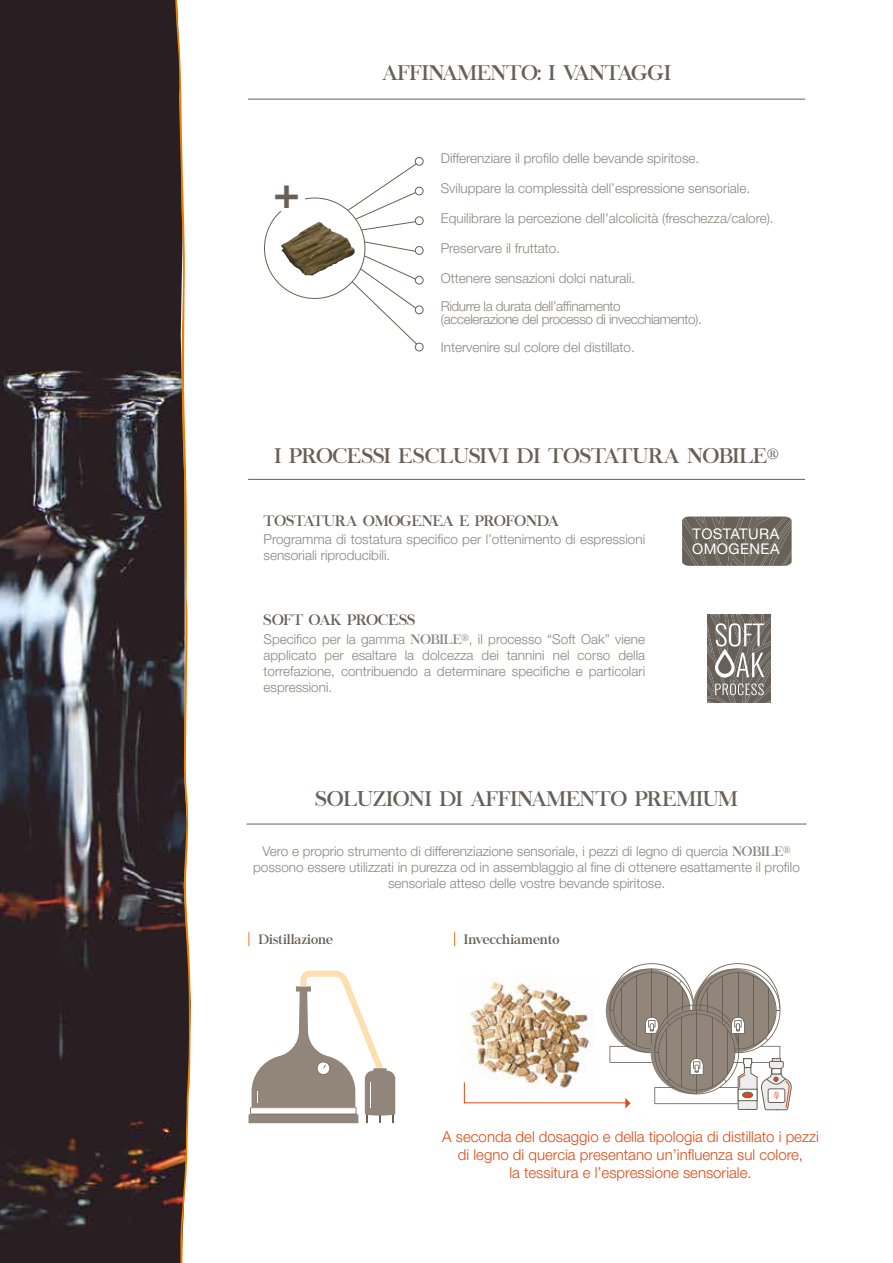
<style>
.page{position:relative;width:893px;height:1263px;background:#fff}
.page>*{position:absolute;margin:0;border:0;box-sizing:border-box;transform-origin:0 0}
.t1{font:500 45px "Helvetica Neue LT Pro";color:#686058}
.t2{font:21px "Chapaza";color:#686058}
.t3{font:300 15px/18px "Helvetica Neue LT Pro";color:#e14912;text-align:center}
.t4{font:15px "Chapaza";color:#686058}
.t5{font:14.7px/14.7px "Helvetica Neue LT Pro";letter-spacing:.03em;color:#fff}
.t6{font:300 13.5px/16.2px "Helvetica Neue LT Pro";color:#8b857e}
.t7{font:300 13.5px/27.6px "Helvetica Neue LT Pro";letter-spacing:-.025em;color:#8b857e}
.t8{font:13.5px "Chapaza";color:#686058}
.s1{font-family:"Chapaza";font-weight:400}
</style>
<div class="page">
<hr style="left:247px;top:824px;width:559px;height:1px;background:#686058">
<svg style="left:249px;top:932px;width:1px;height:14px"></svg>
<svg style="left:454px;top:932px;width:1px;height:14px"></svg>
<hr style="left:248px;top:99px;width:557px;height:1px;background:#686058">
<hr style="left:248px;top:479px;width:557px;height:1px;background:#686058">
<svg style="left:682px;top:516px;width:110px;height:50px;background:#726b62"></svg>
<svg style="left:707px;top:614px;width:64px;height:89px;background:#86817b"></svg>
<div style="left:415px;top:157px;width:8px;height:9px;border:1px solid #686058;border-radius:50%"></div>
<div style="left:415px;top:187px;width:8px;height:8px;border:1px solid #686058;border-radius:50%"></div>
<div style="left:415px;top:216px;width:8px;height:9px;border:1px solid #686058;border-radius:50%"></div>
<div style="left:415px;top:246px;width:8px;height:9px;border:1px solid #686058;border-radius:50%"></div>
<div style="left:415px;top:306px;width:8px;height:8px;border:1px solid #686058;border-radius:50%"></div>
<div style="left:415px;top:343px;width:8px;height:8px;border:1px solid #686058;border-radius:50%"></div>
<svg style="left:314px;top:161px;width:107px;height:187px"></svg>
<div style="left:415px;top:276px;width:8px;height:8px;background:#fff;border-radius:50%"></div>
<div style="left:415px;top:276px;width:8px;height:8px;border:1px solid #686058;border-radius:50%"></div>
<div style="left:264px;top:198px;width:101px;height:100px;background:#fff;border-radius:50%"></div>
<img style="left:281px;top:222px;width:74px;height:53px">
<svg style="left:464px;top:963px;width:328px;height:148px"></svg>
<svg style="left:249px;top:971px;width:146px;height:152px"></svg>
<img style="left:0;top:0;width:175px;height:1263px">
<svg style="left:175px;top:0;width:16px;height:1263px"></svg>
<h2 class="t2" style="left:382px;top:60px;width:290px">AFFINAMENTO: I VANTAGGI</h2>
<h1 class="t1" style="left:273px;top:165px;width:28px">+</h1>
<p class="t6" style="left:441px;top:150px;width:260px">Differenziare il profilo delle bevande spiritose.</p>
<p class="t6" style="left:441px;top:180px;width:311px">Sviluppare la complessità dell’espressione sensoriale.</p>
<p class="t6" style="left:441px;top:210px;width:334px">Equilibrare la percezione dell’alcolicità (freschezza/calore).</p>
<p class="t6" style="left:441px;top:240px;width:121px">Preservare il fruttato.</p>
<p class="t6" style="left:441px;top:263px;width:196px;line-height:28.2px">Ottenere sensazioni dolci naturali.<br>Ridurre la durata dell’affinamento</p>
<p class="t7" style="left:441px;top:306px;width:263px">(accelerazione del processo di invecchiamento).<br>Intervenire sul colore del distillato.</p>
<h2 class="t2" style="left:275px;top:444px;width:505px">I PROCESSI ESCLUSIVI DI TOSTATURA NOBILE®</h2>
<p class="t4" style="left:263px;top:512px;width:297px">TOSTATURA OMOGENEA E PROFONDA</p>
<p class="t6" style="left:263px;top:530px;width:383px">Programma di tostatura specifico per l’ottenimento di espressioni sensoriali riproducibili.</p>
<p class="t4" style="left:263px;top:611px;width:153px">SOFT OAK PROCESS</p>
<p class="t6" style="left:263px;top:631px;width:383px;text-align:justify">Specifico per la gamma <span class="s1">NOBILE</span><sup>®</sup>, il processo “Soft Oak” viene applicato per esaltare la dolcezza dei tannini nel corso della torrefazione, contribuendo a determinare specifiche e particolari espressioni.</p>
<p class="t5" style="left:692px;top:526px;width:89px">TOSTATURA<br>OMOGENEA</p>
<h2 class="t2" style="left:315px;top:786px;width:424px">SOLUZIONI DI AFFINAMENTO PREMIUM</h2>
<p class="t6" style="left:253px;top:843px;width:548px;text-align:center">Vero e proprio strumento di differenziazione sensoriale, i pezzi di legno di quercia <span class="s1">NOBILE</span><sup>® </sup>possono essere utilizzati in purezza od in assemblaggio al fine di ottenere esattamente il profilo sensoriale atteso delle vostre bevande spiritose.</p>
<p class="t8" style="left:259px;top:931px;width:76px">Distillazione</p>
<p class="t8" style="left:464px;top:931px;width:97px">Invecchiamento</p>
<p class="t3" style="left:442px;top:1127px;width:378px">A seconda del dosaggio e della tipologia di distillato i pezzi di legno di quercia presentano un’influenza sul colore,<br>la tessitura e l’espressione sensoriale.</p>
</div>
